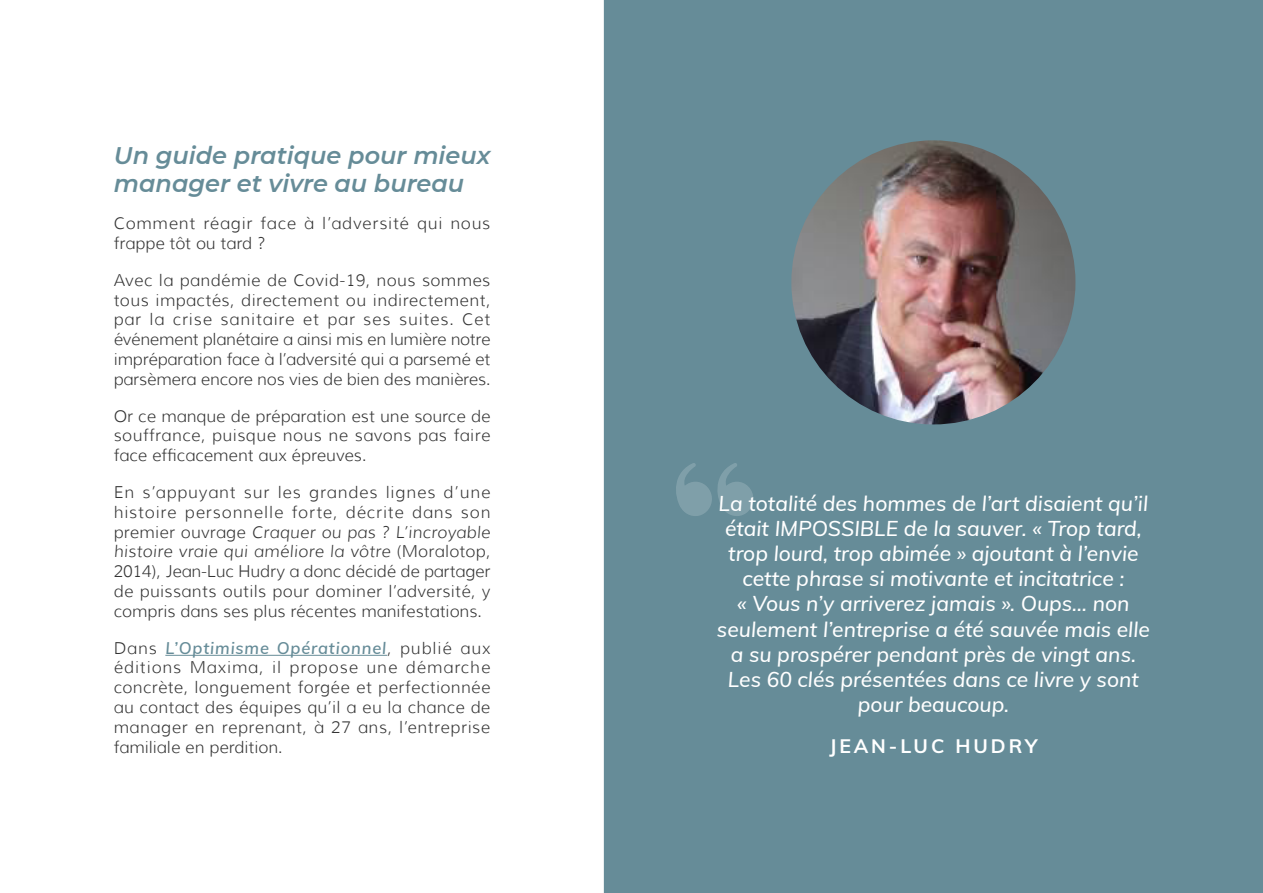
<style>
.page{position:relative;width:1263px;height:893px;background:#fff}
.page>*{position:absolute;margin:0;border:0;box-sizing:border-box;transform-origin:0 0}
.Pages_-_Paragraphe{font:italic 600 24px/28.8px "Montserrat";color:#668c98}
.Pages_-_Paragraphe-2{font:italic 500 21px/25.2px "Muli";color:#fff;text-align:center}
.Pages_-_Paragraphe-3{font:700 19.5px "Muli";letter-spacing:.15em;color:#fff}
.Pages_-_Paragraphe-4{font:300 16.5px/19.8px "Muli";color:#333;text-align:justify}
.Pages_-_Paragraphe-5{font:300 16.5px/19.8px "Muli";letter-spacing:.045em;color:#333}
.s1{font-style:italic}
.s2{font-weight:600;font-style:italic;color:#668c98}
</style>
<div class="page">
<div style="left:605px;top:1px;width:657px;height:891px;background:#668c98"></div>
<svg style="left:676px;top:463px;width:77px;height:53px"></svg>
<hr style="left:165px;top:655px;width:222px;height:1px;background:#668c98">
<img style="left:791px;top:140px;width:284px;height:284px;border-radius:142px">
<p class="Pages_-_Paragraphe" style="left:114px;top:140px;width:378px">Un guide pratique pour mieux manager et vivre au bureau</p>
<p class="Pages_-_Paragraphe-5" style="left:114px;top:213px;width:378px">Comment réagir face à l’adversité qui nous frappe tôt ou tard ?</p>
<p class="Pages_-_Paragraphe-4" style="left:114px;top:270px;width:378px">Avec la pandémie de Covid-19, nous sommes tous impactés, directement ou indirectement, par la crise sanitaire et par ses suites. Cet événement planétaire a ainsi mis en lumière notre impréparation face à l’adversité qui a parsemé et parsèmera encore nos vies de bien des manières.</p>
<p class="Pages_-_Paragraphe-4" style="left:114px;top:406px;width:378px">Or ce manque de préparation est une source de souffrance, puisque nous ne savons pas faire face efficacement aux épreuves.</p>
<p class="Pages_-_Paragraphe-4" style="left:114px;top:482px;width:378px">En s’appuyant sur les grandes lignes d’une histoire personnelle forte, décrite dans son premier ouvrage <span class="s1">Craquer ou pas ? L’incroyable histoire vraie qui améliore la vôtre</span> (Moralotop, 2014), Jean-Luc Hudry a donc décidé de partager de puissants outils pour dominer l’adversité, y compris dans ses plus récentes manifestations.</p>
<p class="Pages_-_Paragraphe-4" style="left:114px;top:638px;width:378px">Dans <span class="s2">L’Optimisme Opérationnel</span>, publié aux éditions Maxima, il propose une démarche concrète, longuement forgée et perfectionnée au contact des équipes qu’il a eu la chance de manager en reprenant, à 27 ans, l’entreprise familiale en perdition.</p>
<p class="Pages_-_Paragraphe-2" style="left:717px;top:489px;width:434px">La totalité des hommes de l’art disaient qu’il était IMPOSSIBLE de la sauver. « Trop tard, trop lourd, trop abimée » ajoutant à l’envie cette phrase si motivante et incitatrice :<br>« Vous n’y arriverez jamais ». Oups… non seulement l’entreprise a été sauvée mais elle a su prospérer pendant près de vingt ans.<br>Les 60 clés présentées dans ce livre y sont pour beaucoup.</p>
<p class="Pages_-_Paragraphe-3" style="left:829px;top:731px;width:209px">JEAN-LUC HUDRY</p>
</div>
